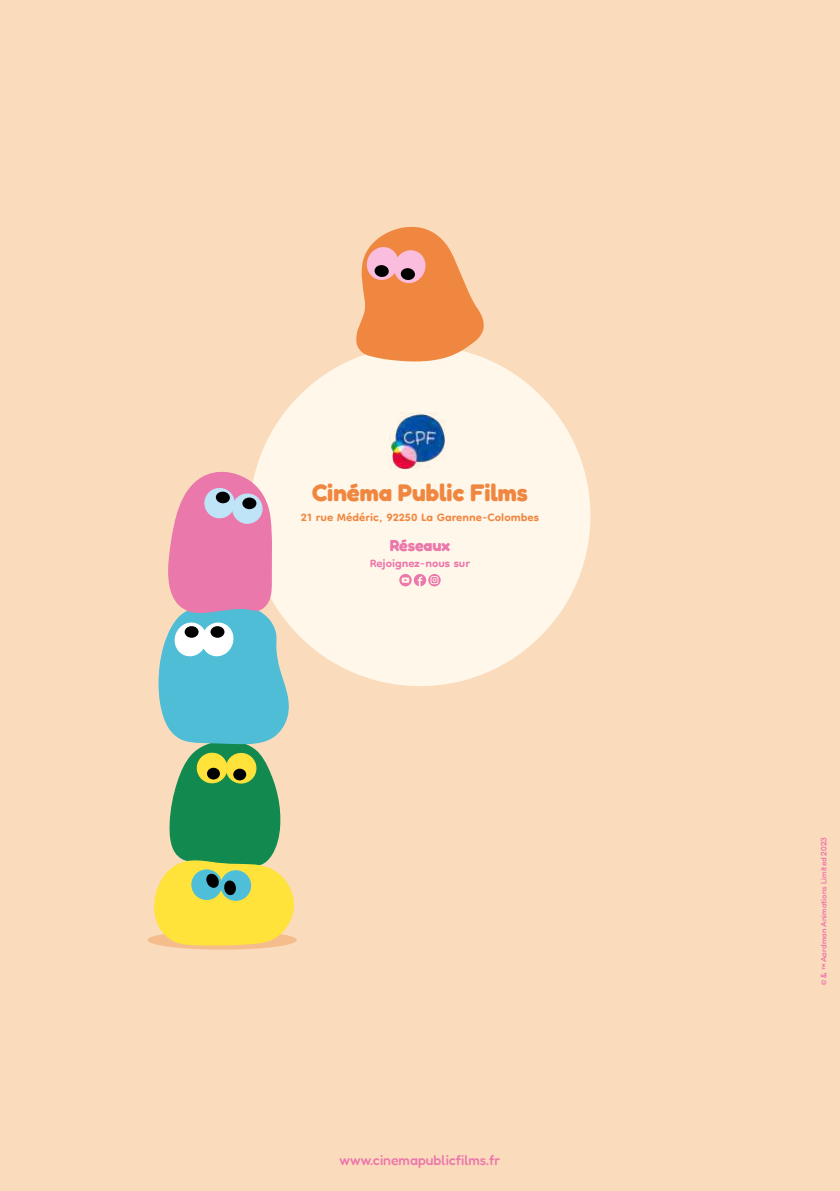
<style>
.page{position:relative;width:840px;height:1191px;background:#fff}
.page>*{position:absolute;margin:0;border:0;box-sizing:border-box;transform-origin:0 0}
.t1{font:300 24px "Fredoka";color:#f08740}
.t2{font:700 18px "Dongle";color:#f08740}
.t3{font:700 18px "Dongle";color:#eb78ab}
.t4{font:300 16px "Fredoka";color:#eb78ab}
.t5{font:300 14px "Fredoka";color:#ed78ab}
.t6{font:300 8px "Fredoka";color:#ed78ab}
</style>
<div class="page">
<div style="left:0;top:0;width:839px;height:1191px;background:#fadcbd"></div>
<div style="left:249px;top:345px;width:341px;height:341px;background:#fff7ea;border-radius:50%"></div>
<img style="left:389px;top:413px;width:56px;height:56px">
<svg style="left:399px;top:574px;width:41px;height:12px"></svg>
<div style="left:147px;top:930px;width:150px;height:19px;background:#f5bd8c;border-radius:50%"></div>
<svg style="left:152px;top:467px;width:142px;height:479px"></svg>
<div style="left:242px;top:497px;width:14px;height:12px;background:#000;border-radius:50%"></div>
<div style="left:215px;top:491px;width:15px;height:12px;background:#000;border-radius:50%"></div>
<svg style="left:356px;top:226px;width:127px;height:135px"></svg>
<div style="left:374px;top:265px;width:15px;height:12px;background:#000;border-radius:50%"></div>
<h1 class="t1" style="left:312px;top:478px;width:217px">Cinéma Public Films</h1>
<p class="t2" style="left:301px;top:508px;width:239px">21 rue Médéric, 92250 La Garenne-Colombes</p>
<p class="t4" style="left:389px;top:536px;width:62px">Réseaux</p>
<p class="t3" style="left:369px;top:554px;width:102px">Rejoignez-nous sur</p>
<p class="t5" style="left:339px;top:1151px;width:162px">www.cinemapublicfilms.fr</p>
<p class="t6" style="left:818px;top:985px;width:150px;rotate:-90deg">© &amp; ™ Aardman Animations Limited 2023</p>
</div>
